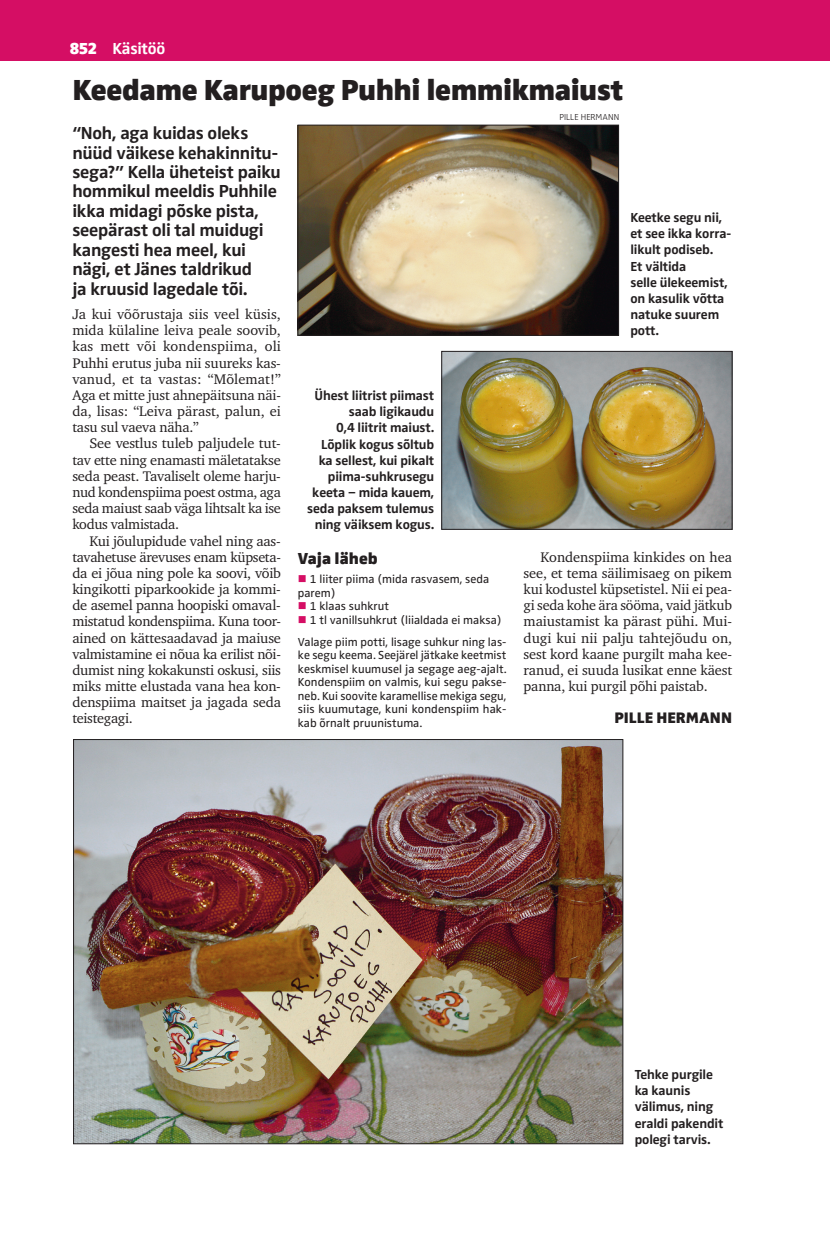
<style>
.page{position:relative;width:830px;height:1234px;background:#fff}
.page>*{position:absolute;margin:0;border:0;box-sizing:border-box;transform-origin:0 0}
.t1{font:900 30px "Zwo Pro";letter-spacing:-.02em;color:#231f20}
.t2{font:700 18px/19.5px "Zwo Pro";letter-spacing:-.015em;color:#231f20}
.t3{font:700 16.5px "Zwo Pro";letter-spacing:-.02em;color:#fff}
.t4{font:900 16.5px "Zwo Pro";color:#231f20}
.t5{font:900 15.75px "Zwo Pro";color:#231f20}
.t6{font:14.25px/16.2px "Charter ITC";letter-spacing:-.01em;color:#231f20;text-align:justify}
.t7{font:700 13.5px/16.2px "Zwo Pro";letter-spacing:-.01em;color:#231f20}
.t8{font:12px/13.5px "Zwo Pro";color:#231f20}
.t9{font:300 9px "Zwo Pro";color:#231f20}
.s1{font-weight:900}
.s2{color:#d50e64}
</style>
<div class="page">
<hr style="left:829px;top:0;width:1px;height:60px;background:#d50e64">
<div style="left:0;top:0;width:829px;height:60px;background:#d50e64"></div>
<img style="left:299px;top:127px;width:317px;height:206px">
<div style="left:297px;top:125px;width:321px;height:210px;border:1px solid #231f20"></div>
<img style="left:443px;top:353px;width:287px;height:174px">
<div style="left:441px;top:351px;width:291px;height:178px;border:1px solid #231f20"></div>
<img style="left:75px;top:741px;width:545px;height:400px">
<p class="t3" style="left:70px;top:39px;width:97px"><span class="s1">852</span> Käsitöö</p>
<h1 class="t1" style="left:72px;top:72px;width:552px">Keedame Karupoeg Puhhi lemmikmaiust</h1>
<p class="t2" style="left:72px;top:124px;width:210px">“Noh, aga kuidas oleks nüüd väikese kehakinnitu&shy;sega?” Kella üheteist paiku hommikul meeldis Puhhile ikka midagi põske pista, seepärast oli tal muidugi kangesti hea meel, kui nägi, et Jänes taldrikud<br>ja kruusid lagedale tõi.</p>
<p class="t6" style="left:72px;top:306px;width:210px">Ja kui võõrustaja siis veel küsis, mida külaline leiva peale soovib, kas mett või kondenspiima, oli Puhhi erutus juba nii suureks kas&shy;vanud, et ta vastas: “Mõlemat!” Aga et mitte just ahnepäitsuna näi&shy;da, lisas: “Leiva pärast, palun, ei tasu sul vaeva näha.”</p>
<p class="t6" style="left:72px;top:435px;width:210px;text-indent:17px">See vestlus tuleb paljudele tut&shy;tav ette ning enamasti mäletatakse seda peast. Tavaliselt oleme harju&shy;nud kondenspiima poest ostma, aga seda maiust saab väga lihtsalt ka ise kodus valmistada.</p>
<p class="t6" style="left:72px;top:532px;width:210px;text-indent:17px">Kui jõulupidude vahel ning aas&shy;tavahetuse ärevuses enam küpseta&shy;da ei jõua ning pole ka soovi, võib kingikotti piparkookide ja kommi&shy;de asemel panna hoopiski omaval&shy;mistatud kondenspiima. Kuna toor&shy;ained on kättesaadavad ja maiuse valmistamine ei nõua ka erilist nõi&shy;dumist ning kokakunsti oskusi, siis miks mitte elustada vana hea kon&shy;denspiima maitset ja jagada seda teistegagi.</p>
<p class="t7" style="left:307px;top:387px;width:128px;text-align:right">Ühest liitrist piimast saab ligikaudu<br>0,4 liitrit maiust.<br>Lõplik kogus sõltub ka sellest, kui pikalt piima-suhkrusegu keeta − mida kauem, seda paksem tulemus ning väiksem kogus.</p>
<p class="t4" style="left:298px;top:548px;width:81px">Vaja läheb</p>
<p class="t8" style="left:298px;top:572px;width:193px"><span class="s2">■</span> 1 liiter piima (mida rasvasem, seda parem)</p>
<p class="t8" style="left:298px;top:599px;width:92px"><span class="s2">■</span> 1 klaas suhkrut</p>
<p class="t8" style="left:298px;top:608px;width:210px;line-height:22px"><span class="s2">■</span> 1 tl vanillsuhkrut (liialdada ei maksa)<br>Valage piim potti, lisage suhkur ning las-</p>
<p class="t8" style="left:298px;top:648px;width:210px;text-align:justify">ke segu keema. Seejärel jätkake keetmist keskmisel kuumusel ja segage aeg-ajalt.<br>Kondenspiim on valmis, kui segu pakse&shy;neb. Kui soovite karamellise mekiga segu, siis kuumutage, kuni kondenspiim hak&shy;kab õrnalt pruunistuma.</p>
<p class="t9" style="left:559px;top:112px;width:61px">PILLE HERMANN</p>
<p class="t7" style="left:630px;top:210px;width:102px">Keetke segu nii, et see ikka korra&shy;likult podiseb.<br>Et vältida<br>selle ülekeemist, on kasulik võtta natuke suurem pott.</p>
<p class="t6" style="left:523px;top:548px;width:210px;text-indent:17px">Kondenspiima kinkides on hea see, et tema säilimisaeg on pikem kui kodustel küpsetistel. Nii ei pea&shy;gi seda kohe ära sööma, vaid jätkub maiustamist ka pärast pühi. Mui&shy;dugi kui nii palju tahtejõudu on, sest kord kaane purgilt maha kee&shy;ranud, ei suuda lusikat enne käest panna, kui purgil põhi paistab.</p>
<p class="t5" style="left:614px;top:708px;width:119px">PILLE HERMANN</p>
<p class="t7" style="left:634px;top:1066px;width:90px">Tehke purgile ka kaunis välimus, ning eraldi pakendit polegi tarvis.</p>
</div>
